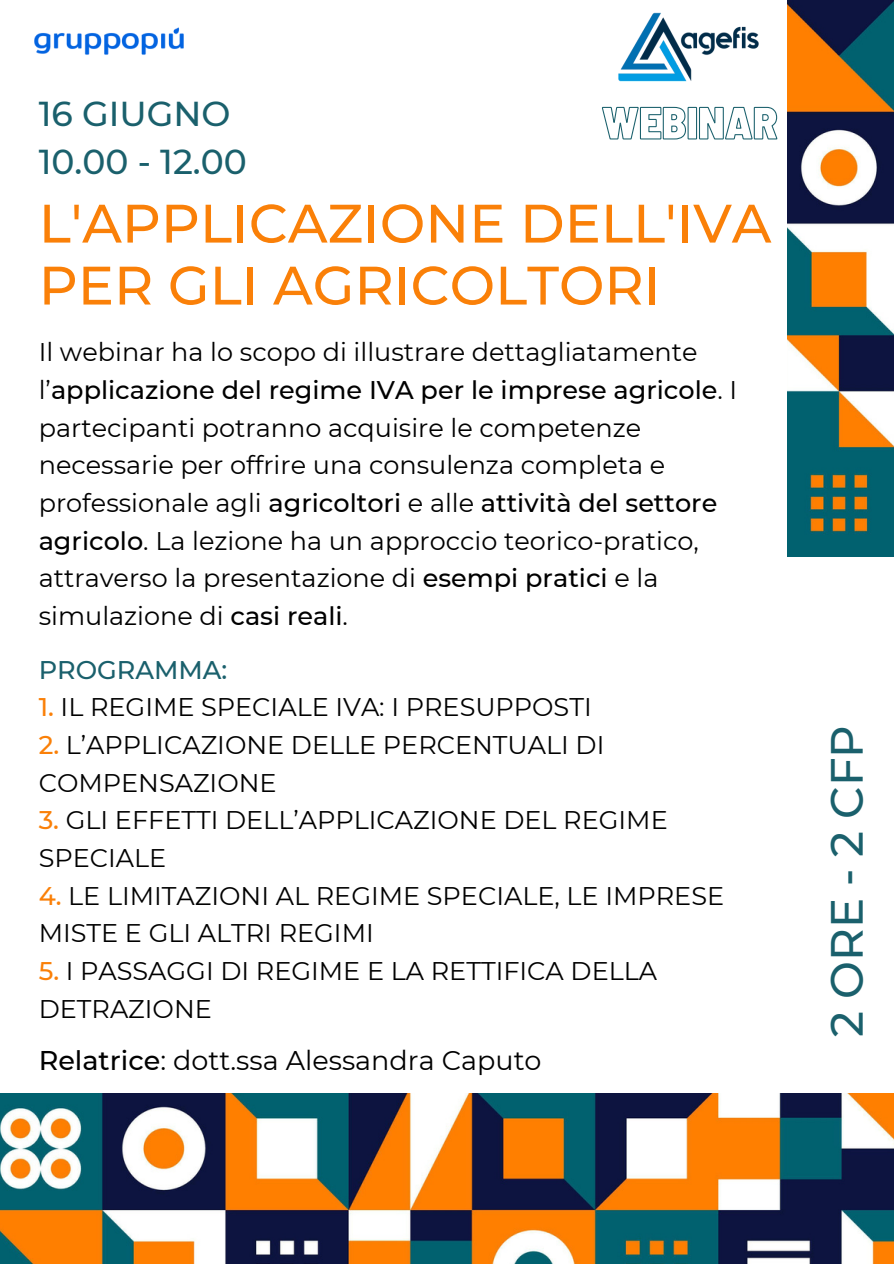
<style>
.page{position:relative;width:894px;height:1264px;background:#fff}
.page>*{position:absolute;margin:0;border:0;box-sizing:border-box;transform-origin:0 0}
.t1{font:500 54px/61.9px "Montserrat";color:#fa8008}
.t2{font:500 45px "Montserrat";color:#1a606c}
.t3{font:500 34.5px "Montserrat";color:#1a606c}
.t4{font:27px "Montserrat";color:#000}
.t5{font:25.5px/37.7px "Montserrat";color:#000}
.t6{font:500 25.5px "Montserrat";color:#1a606c}
.s1{font-weight:500}
.s2{font-weight:500;color:#fa8008}
</style>
<div class="page">
<img style="left:618px;top:12px;width:141px;height:70px">
<img style="left:34px;top:27px;width:150px;height:28px">
<img style="left:0;top:1093px;width:893px;height:170px">
<img style="left:787px;top:0;width:106px;height:556px">
<svg style="left:602px;top:106px;width:175px;height:34px"></svg>
<p class="t3" style="left:39px;top:93px;width:193px">16 GIUGNO</p>
<p class="t3" style="left:39px;top:140px;width:209px">10.00 - 12.00</p>
<p class="t1" style="left:39px;top:192px;width:734px">L'APPLICAZIONE DELL'IVA<br>PER GLI AGRICOLTORI</p>
<p class="t5" style="left:39px;top:333px;width:699px">Il webinar ha lo scopo di illustrare dettagliatamente l’<span class="s1">applicazione del regime IVA per le imprese agricole</span>. I partecipanti potranno acquisire le competenze necessarie per offrire una consulenza completa e professionale agli <span class="s1">agricoltori</span> e alle <span class="s1">attività del settore agricolo</span>. La lezione ha un approccio teorico-pratico, attraverso la presentazione di <span class="s1">esempi pratici</span> e la simulazione di <span class="s1">casi reali</span>.</p>
<p class="t6" style="left:39px;top:653px;width:190px">PROGRAMMA:</p>
<p class="t5" style="left:39px;top:688px;width:554px"><span class="s2">1.</span> IL REGIME SPECIALE IVA: I PRESUPPOSTI</p>
<p class="t5" style="left:39px;top:726px;width:567px"><span class="s2">2.</span> L’APPLICAZIONE DELLE PERCENTUALI DI<br>COMPENSAZIONE</p>
<p class="t5" style="left:39px;top:801px;width:630px"><span class="s2">3.</span> GLI EFFETTI DELL’APPLICAZIONE DEL REGIME<br>SPECIALE</p>
<p class="t5" style="left:39px;top:876px;width:686px"><span class="s2">4.</span> LE LIMITAZIONI AL REGIME SPECIALE, LE IMPRESE<br>MISTE E GLI ALTRI REGIMI</p>
<p class="t5" style="left:39px;top:951px;width:619px"><span class="s2">5.</span> I PASSAGGI DI REGIME E LA RETTIFICA DELLA<br>DETRAZIONE</p>
<p class="t4" style="left:39px;top:1043px;width:504px"><span class="s1">Relatrice</span>: dott.ssa Alessandra Caputo</p>
<p class="t2" style="left:818px;top:1036px;width:313px;rotate:-90deg">2ORE-2CFP</p>
</div>
